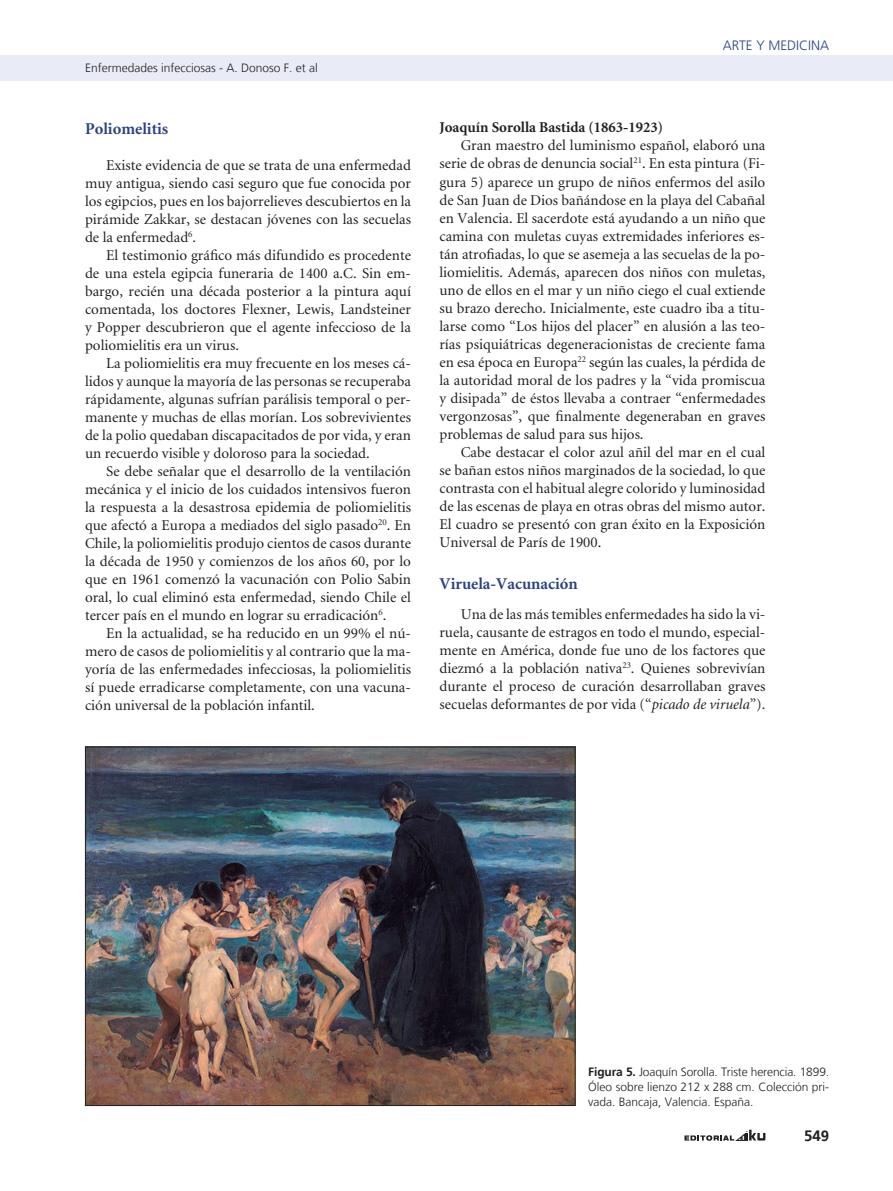
<style>
.page{position:relative;width:893px;height:1191px;background:#fff}
.page>*{position:absolute;margin:0;border:0;box-sizing:border-box;transform-origin:0 0}
._6-subtitulo{font:700 16.5px "Minion";color:#2a4282}
._1-texto{font:15px/18px "Minion";color:#231f20;text-align:justify}
._6-subtitulo_2{font:700 15px "Minion";color:#231f20}
.t1{font:700 15px "Frutiger LT";color:#231f20}
.t2{font:300 13.5px "Frutiger LT";color:#2a4282}
._7-tabla{font:300 12px/15px "Frutiger LT";color:#231f20;text-align:justify}
._3-datos_autores-doi{font:300 12px "Frutiger LT";color:#231f20}
.s1{font-style:italic}
.s2{font-weight:700}
</style>
<div class="page">
<svg style="left:684px;top:1129px;width:81px;height:11px"></svg>
<div style="left:0;top:55px;width:893px;height:26px;background:#e9ecf6"></div>
<img style="left:87px;top:748px;width:486px;height:356px">
<p class="_3-datos_autores-doi" style="left:85px;top:61px;width:234px">Enfermedades infecciosas - A. Donoso F. et al</p>
<p class="_6-subtitulo" style="left:85px;top:120px;width:85px">Poliomelitis</p>
<p class="_1-texto" style="left:85px;top:156px;width:327px;text-indent:21px">Existe evidencia de que se trata de una enfermedad muy antigua, siendo casi seguro que fue conocida por los egipcios, pues en los bajorrelieves descubiertos en la pirámide Zakkar, se destacan jóvenes con las secuelas de la enfermedad<sup>6</sup>.</p>
<p class="_1-texto" style="left:85px;top:246px;width:327px;text-indent:21px">El testimonio gráfico más difundido es procedente de una estela egipcia funeraria de 1400 a.C. Sin em&shy;bargo, recién una década posterior a la pintura aquí comentada, los doctores Flexner, Lewis, Landsteiner y Popper descubrieron que el agente infeccioso de la poliomielitis era un virus.</p>
<p class="_1-texto" style="left:85px;top:354px;width:327px;text-indent:21px">La poliomielitis era muy frecuente en los meses cá&shy;lidos y aunque la mayoría de las personas se recuperaba rápidamente, algunas sufrían parálisis temporal o per&shy;manente y muchas de ellas morían. Los sobrevivientes de la polio quedaban discapacitados de por vida, y eran un recuerdo visible y doloroso para la sociedad.</p>
<p class="_1-texto" style="left:85px;top:462px;width:327px;text-indent:21px">Se debe señalar que el desarrollo de la ventilación mecánica y el inicio de los cuidados intensivos fueron la respuesta a la desastrosa epidemia de poliomielitis que afectó a Europa a mediados del siglo pasado<sup>20</sup>. En Chile, la poliomielitis produjo cientos de casos durante la década de 1950 y comienzos de los años 60, por lo que en 1961 comenzó la vacunación con Polio Sabin oral, lo cual eliminó esta enfermedad, siendo Chile el tercer país en el mundo en lograr su erradicación<sup>6</sup>.</p>
<p class="_1-texto" style="left:85px;top:624px;width:327px;text-indent:21px">En la actualidad, se ha reducido en un 99% el nú&shy;mero de casos de poliomielitis y al contrario que la ma&shy;yoría de las enfermedades infecciosas, la poliomielitis sí puede erradicarse completamente, con una vacuna&shy;ción universal de la población infantil.</p>
<p class="t2" style="left:723px;top:38px;width:17px">Arte</p>
<p class="t2" style="left:756px;top:38px;width:32px">y Medicina</p>
<p class="_6-subtitulo_2" style="left:439px;top:120px;width:225px">Joaquín Sorolla Bastida (1863-1923)</p>
<p class="_1-texto" style="left:439px;top:137px;width:327px;text-indent:21px">Gran maestro del luminismo español, elaboró una serie de obras de denuncia social<sup>21</sup>. En esta pintura (Fi&shy;gura 5) aparece un grupo de niños enfermos del asilo de San Juan de Dios bañándose en la playa del Cabañal en Valencia. El sacerdote está ayudando a un niño que camina con muletas cuyas extremidades inferiores es&shy;tán atrofiadas, lo que se asemeja a las secuelas de la po&shy;liomielitis. Además, aparecen dos niños con muletas, uno de ellos en el mar y un niño ciego el cual extiende su brazo derecho. Inicialmente, este cuadro iba a titu&shy;larse como “Los hijos del placer” en alusión a las teo&shy;rías psiquiátricas degeneracionistas de creciente fama en esa época en Europa<sup>22</sup> según las cuales, la pérdida de la autoridad moral de los padres y la “vida promiscua y disipada” de éstos llevaba a contraer “enfermedades vergonzosas”, que finalmente degeneraban en graves problemas de salud para sus hijos.</p>
<p class="_1-texto" style="left:439px;top:443px;width:327px;text-indent:21px">Cabe destacar el color azul añil del mar en el cual se bañan estos niños marginados de la sociedad, lo que contrasta con el habitual alegre colorido y luminosidad de las escenas de playa en otras obras del mismo autor.<br>El cuadro se presentó con gran éxito en la Exposición Universal de París de 1900.</p>
<p class="_6-subtitulo" style="left:439px;top:575px;width:140px">Viruela-Vacunación</p>
<p class="_1-texto" style="left:439px;top:605px;width:327px;text-indent:21px">Una de las más temibles enfermedades ha sido la vi&shy;ruela, causante de estragos en todo el mundo, especial&shy;mente en América, donde fue uno de los factores que diezmó a la población nativa<sup>23</sup>. Quienes sobrevivían durante el proceso de curación desarrollaban graves secuelas deformantes de por vida (“<span class="s1">picado de viruela</span>”).</p>
<p class="_7-tabla" style="left:588px;top:1064px;width:242px"><span class="s2">Figura 5.</span> Joaquín Sorolla. Triste herencia. 1899.<br>Óleo sobre lienzo 212 x 288 cm. Colección pri&shy;vada. Bancaja, Valencia. España.</p>
<p class="t1" style="left:804px;top:1126px;width:27px">549</p>
</div>
